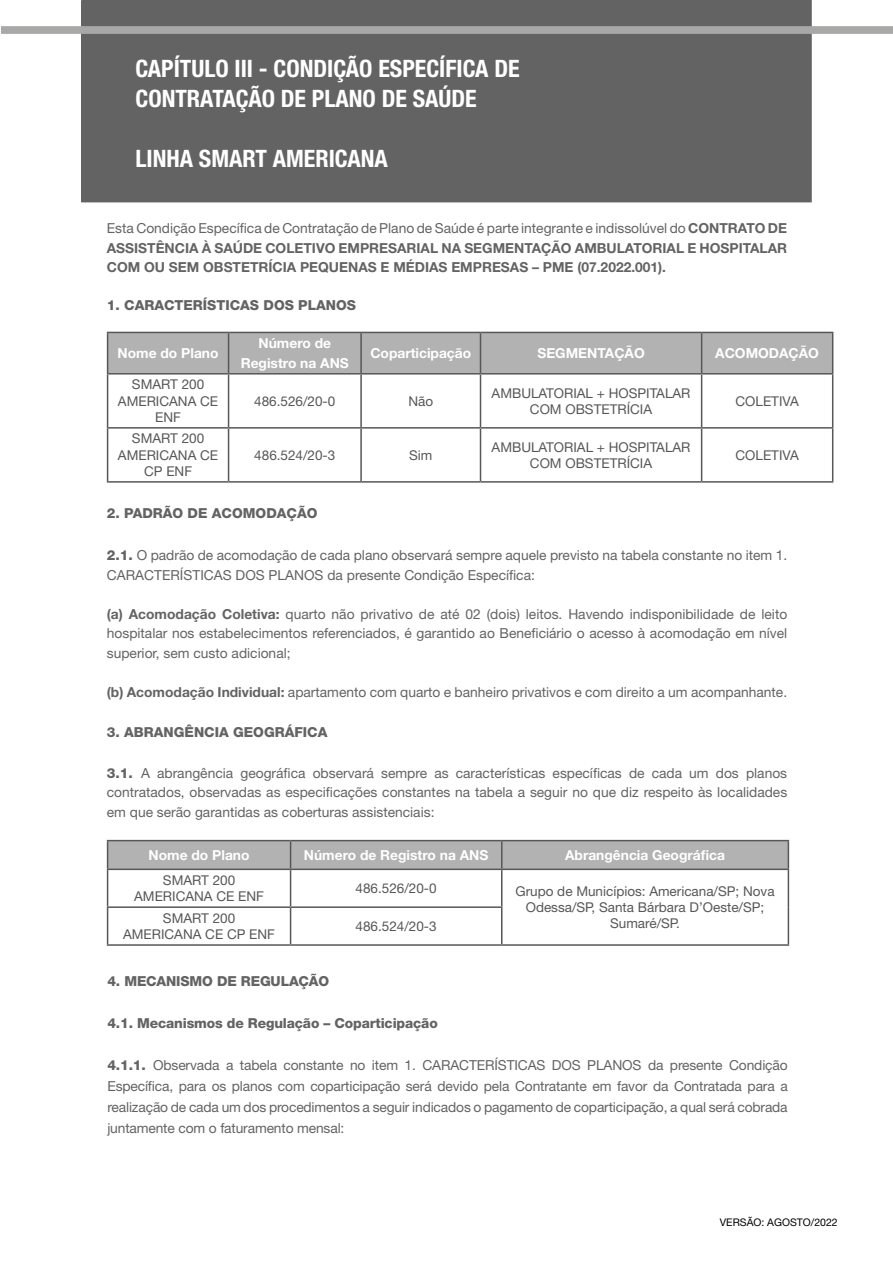
<style>
.page{position:relative;width:893px;height:1263px;background:#fff}
.page>*{position:absolute;margin:0;border:0;box-sizing:border-box;transform-origin:0 0}
.t1{font:700 condensed 24px/30px "Helvetica Neue LT Std";color:#fff}
.t2{font:13.8px/19.5px "Helvetica Neue LT Std";color:#646363;text-align:justify}
.t3{font:700 13.8px/19.5px "Helvetica Neue LT Std";color:#646363;text-align:justify}
.t4{font:800 13.8px "Helvetica Neue LT Std";color:#646363}
.t5{font:700 13.8px/19.5px "Helvetica Neue LT Std";color:#fff;text-align:center}
.t6{font:13.5px/16.2px "Helvetica Neue LT Std";color:#575756;text-align:center}
.t7{font:10.5px "Helvetica Neue LT Std";color:#000}
.s1{font-weight:400}
.s2{font-weight:800}
.s3{font-weight:700}
</style>
<div class="page">
<div style="left:82px;top:1px;width:729px;height:201px;background:#646363"></div>
<div style="left:81px;top:0;width:731px;height:202px;border:2px solid #646363"></div>
<svg style="left:1px;top:26px;width:892px;height:8px;background:#a6a6a5"></svg>
<div style="left:108px;top:333px;width:724px;height:40px;background:#b3b2b2"></div>
<hr style="left:107px;top:332px;width:122px;height:1px;background:#575756">
<hr style="left:107px;top:333px;width:1px;height:40px;background:#575756">
<hr style="left:229px;top:332px;width:132px;height:1px;background:#575756">
<hr style="left:228px;top:333px;width:1px;height:40px;background:#575756">
<hr style="left:361px;top:332px;width:119px;height:1px;background:#575756">
<hr style="left:360px;top:333px;width:2px;height:40px;background:#575756">
<hr style="left:480px;top:332px;width:222px;height:1px;background:#575756">
<hr style="left:480px;top:333px;width:1px;height:40px;background:#575756">
<hr style="left:702px;top:332px;width:131px;height:1px;background:#575756">
<hr style="left:701px;top:333px;width:1px;height:40px;background:#575756">
<hr style="left:832px;top:333px;width:1px;height:40px;background:#575756">
<hr style="left:107px;top:373px;width:122px;height:2px;background:#575756">
<hr style="left:107px;top:375px;width:1px;height:52px;background:#575756">
<hr style="left:229px;top:373px;width:132px;height:2px;background:#575756">
<hr style="left:228px;top:375px;width:1px;height:52px;background:#575756">
<hr style="left:361px;top:373px;width:119px;height:2px;background:#575756">
<hr style="left:360px;top:375px;width:2px;height:52px;background:#575756">
<hr style="left:480px;top:373px;width:222px;height:2px;background:#575756">
<hr style="left:480px;top:375px;width:1px;height:52px;background:#575756">
<hr style="left:702px;top:373px;width:131px;height:2px;background:#575756">
<hr style="left:701px;top:375px;width:1px;height:52px;background:#575756">
<hr style="left:832px;top:375px;width:1px;height:52px;background:#575756">
<hr style="left:107px;top:427px;width:122px;height:2px;background:#575756">
<hr style="left:107px;top:429px;width:1px;height:52px;background:#575756">
<hr style="left:229px;top:427px;width:132px;height:2px;background:#575756">
<hr style="left:228px;top:429px;width:1px;height:52px;background:#575756">
<hr style="left:361px;top:427px;width:119px;height:2px;background:#575756">
<hr style="left:360px;top:429px;width:2px;height:52px;background:#575756">
<hr style="left:480px;top:427px;width:222px;height:2px;background:#575756">
<hr style="left:480px;top:429px;width:1px;height:52px;background:#575756">
<hr style="left:702px;top:427px;width:131px;height:2px;background:#575756">
<hr style="left:701px;top:429px;width:1px;height:52px;background:#575756">
<hr style="left:832px;top:429px;width:1px;height:52px;background:#575756">
<hr style="left:107px;top:481px;width:122px;height:2px;background:#575756">
<hr style="left:229px;top:481px;width:132px;height:2px;background:#575756">
<hr style="left:361px;top:481px;width:119px;height:2px;background:#575756">
<hr style="left:480px;top:481px;width:222px;height:2px;background:#575756">
<hr style="left:702px;top:481px;width:131px;height:2px;background:#575756">
<hr style="left:107px;top:840px;width:184px;height:1px;background:#575756">
<hr style="left:291px;top:840px;width:211px;height:1px;background:#575756">
<hr style="left:502px;top:840px;width:287px;height:1px;background:#575756">
<div style="left:107px;top:841px;width:682px;height:27px;background:#b3b2b2"></div>
<hr style="left:107px;top:868px;width:184px;height:2px;background:#575756">
<hr style="left:107px;top:870px;width:1px;height:36px;background:#575756">
<hr style="left:291px;top:868px;width:211px;height:2px;background:#575756">
<hr style="left:290px;top:870px;width:1px;height:36px;background:#575756">
<hr style="left:502px;top:868px;width:287px;height:2px;background:#575756">
<hr style="left:501px;top:870px;width:1px;height:36px;background:#575756">
<hr style="left:788px;top:870px;width:1px;height:37px;background:#575756">
<hr style="left:107px;top:906px;width:184px;height:2px;background:#575756">
<hr style="left:107px;top:908px;width:1px;height:36px;background:#575756">
<hr style="left:291px;top:906px;width:211px;height:2px;background:#575756">
<hr style="left:290px;top:908px;width:1px;height:36px;background:#575756">
<hr style="left:501px;top:908px;width:1px;height:36px;background:#575756">
<hr style="left:788px;top:907px;width:1px;height:37px;background:#575756">
<hr style="left:107px;top:944px;width:184px;height:2px;background:#575756">
<hr style="left:291px;top:944px;width:211px;height:2px;background:#575756">
<hr style="left:502px;top:944px;width:287px;height:2px;background:#575756">
<h1 class="t1" style="left:135px;top:54px;width:386px">CAPÍTULO III - CONDIÇÃO ESPECÍFICA DE<br>CONTRATAÇÃO DE PLANO DE SAÚDE</h1>
<h1 class="t1" style="left:135px;top:144px;width:254px">LINHA SMART AMERICANA</h1>
<p class="t3" style="left:107px;top:218px;width:682px"><span class="s1">Esta Condição Específica de Contratação de Plano de Saúde é parte integrante e indissolúvel do</span> CONTRATO DE ASSISTÊNCIA À SAÚDE COLETIVO EMPRESARIAL NA SEGMENTAÇÃO AMBULATORIAL E HOSPITALAR COM OU SEM OBSTETRÍCIA PEQUENAS E MÉDIAS EMPRESAS – PME (07.2022.001).</p>
<p class="t4" style="left:107px;top:296px;width:251px">1. CARACTERÍSTICAS DOS PLANOS</p>
<p class="t5" style="left:118px;top:343px;width:102px">Nome do Plano</p>
<p class="t5" style="left:241px;top:333px;width:110px">Número de<br>Registro na ANS</p>
<p class="t5" style="left:370px;top:343px;width:102px">Coparticipação</p>
<p class="t5" style="left:537px;top:343px;width:109px">SEGMENTAÇÃO</p>
<p class="t5" style="left:715px;top:343px;width:105px">ACOMODAÇÃO</p>
<p class="t6" style="left:118px;top:376px;width:102px">SMART 200<br>AMERICANA CE<br>ENF</p>
<p class="t6" style="left:254px;top:393px;width:83px">486.526/20-0</p>
<p class="t6" style="left:408px;top:393px;width:26px">Não</p>
<p class="t6" style="left:492px;top:384px;width:200px">AMBULATORIAL + HOSPITALAR<br>COM OBSTETRÍCIA</p>
<p class="t6" style="left:735px;top:393px;width:65px">COLETIVA</p>
<p class="t6" style="left:118px;top:430px;width:102px">SMART 200<br>AMERICANA CE<br>CP ENF</p>
<p class="t6" style="left:254px;top:447px;width:83px">486.524/20-3</p>
<p class="t6" style="left:409px;top:447px;width:25px">Sim</p>
<p class="t6" style="left:492px;top:438px;width:200px">AMBULATORIAL + HOSPITALAR<br>COM OBSTETRÍCIA</p>
<p class="t6" style="left:735px;top:447px;width:65px">COLETIVA</p>
<p class="t4" style="left:107px;top:505px;width:212px">2. PADRÃO DE ACOMODAÇÃO</p>
<p class="t2" style="left:107px;top:545px;width:682px"><span class="s2">2.1.</span> O padrão de acomodação de cada plano observará sempre aquele previsto na tabela constante no item 1.<br>CARACTERÍSTICAS DOS PLANOS da presente Condição Específica:</p>
<p class="t2" style="left:107px;top:604px;width:682px"><span class="s3">(a) Acomodação Coletiva:</span> quarto não privativo de até 02 (dois) leitos. Havendo indisponibilidade de leito hospitalar nos estabelecimentos referenciados, é garantido ao Beneficiário o acesso à acomodação em nível superior, sem custo adicional;</p>
<p class="t2" style="left:107px;top:682px;width:682px"><span class="s3">(b) Acomodação Individual:</span> apartamento com quarto e banheiro privativos e com direito a um acompanhante.</p>
<p class="t4" style="left:107px;top:724px;width:222px">3. ABRANGÊNCIA GEOGRÁFICA</p>
<p class="t2" style="left:107px;top:763px;width:682px"><span class="s2">3.1.</span> A abrangência geográfica observará sempre as características específicas de cada um dos planos contratados, observadas as especificações constantes na tabela a seguir no que diz respeito às localidades em que serão garantidas as coberturas assistenciais:</p>
<p class="t5" style="left:149px;top:845px;width:102px">Nome do Plano</p>
<p class="t5" style="left:304px;top:845px;width:186px">Número de Registro na ANS</p>
<p class="t5" style="left:565px;top:845px;width:161px">Abrangência Geográfica</p>
<p class="t6" style="left:134px;top:872px;width:131px">SMART 200<br>AMERICANA CE ENF</p>
<p class="t6" style="left:356px;top:880px;width:83px">486.526/20-0</p>
<p class="t6" style="left:516px;top:883px;width:261px">Grupo de Municípios: Americana/SP; Nova<br>Odessa/SP, Santa Bárbara D’Oeste/SP;<br>Sumaré/SP.</p>
<p class="t6" style="left:123px;top:910px;width:153px">SMART 200<br>AMERICANA CE CP ENF</p>
<p class="t6" style="left:356px;top:918px;width:83px">486.524/20-3</p>
<p class="t4" style="left:107px;top:973px;width:223px">4. MECANISMO DE REGULAÇÃO</p>
<p class="t4" style="left:107px;top:1015px;width:332px">4.1. Mecanismos de Regulação – Coparticipação</p>
<p class="t2" style="left:107px;top:1054px;width:682px;line-height:21px"><span class="s2">4.1.1.</span> Observada a tabela constante no item 1. CARACTERÍSTICAS DOS PLANOS da presente Condição Específica, para os planos com coparticipação será devido pela Contratante em favor da Contratada para a realização de cada um dos procedimentos a seguir indicados o pagamento de coparticipação, a qual será cobrada juntamente com o faturamento mensal:</p>
<p class="t7" style="left:720px;top:1216px;width:119px">VERSÃO: AGOSTO/2022</p>
</div>
